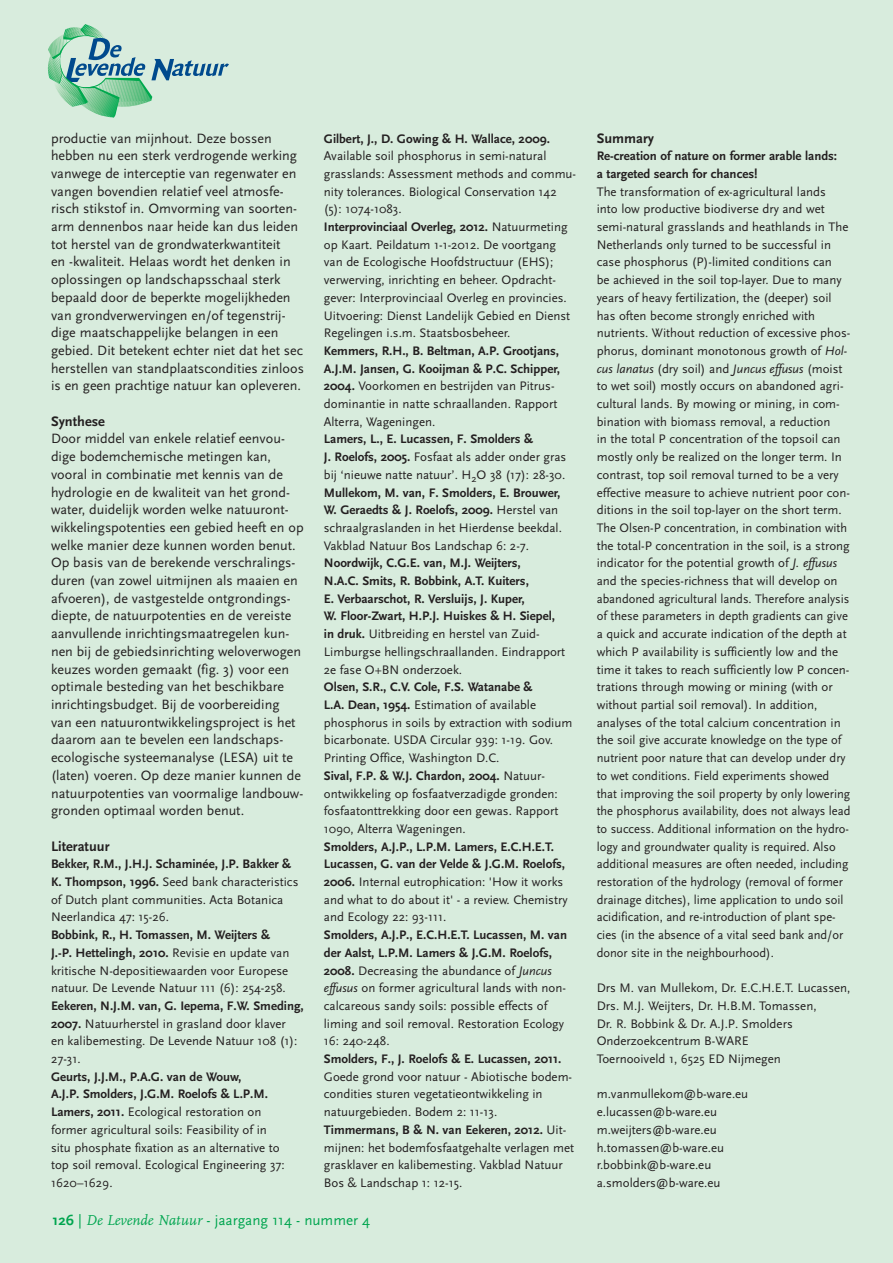
<style>
.page{position:relative;width:893px;height:1263px;background:#d8ecdd}
.page>*{position:absolute;margin:0;border:0;box-sizing:border-box;transform-origin:0 0}
.t1{font:15px "Scala Sans";color:#00a54f}
.t2{font:700 14.4px "Scala Sans";color:#231f20}
.t3{font:14.1px/17.7px "Scala Sans";color:#231f20}
.t4{font:12.9px/17.7px "Scala Sans";color:#231f20}
.t5{font:700 12.9px/17.7px "Scala Sans";color:#231f20}
.s1{font-weight:700}
.s2{font-weight:400}
.s3{font-style:italic}
.s4{font-family:"FF Scala";font-style:italic}
</style>
<div class="page">
<svg style="left:47px;top:24px;width:182px;height:93px"></svg>
<p class="t3" style="left:51px;top:129px;width:254px">productie van mijnhout. Deze bossen hebben nu een sterk verdrogende werking vanwege de interceptie van regenwater en vangen bovendien relatief veel atmosfe&shy;risch stikstof in. Omvorming van soorten&shy;arm dennenbos naar heide kan dus leiden tot herstel van de grondwaterkwantiteit<br>en -kwaliteit. Helaas wordt het denken in oplossingen op landschapsschaal sterk bepaald door de beperkte mogelijkheden van grondverwervingen en/of tegenstrij&shy;dige maatschappelijke belangen in een gebied. Dit betekent echter niet dat het sec herstellen van standplaatscondities zinloos is en geen prachtige natuur kan opleveren.</p>
<p class="t2" style="left:51px;top:412px;width:55px">Synthese</p>
<p class="t3" style="left:51px;top:430px;width:254px">Door middel van enkele relatief eenvou&shy;dige bodemchemische metingen kan, vooral in combinatie met kennis van de hydrologie en de kwaliteit van het grond&shy;water, duidelijk worden welke natuuront&shy;wikkelingspotenties een gebied heeft en op welke manier deze kunnen worden benut.<br>Op basis van de berekende verschralings&shy;duren (van zowel uitmijnen als maaien en afvoeren), de vastgestelde ontgrondings&shy;diepte, de natuurpotenties en de vereiste aanvullende inrichtingsmaatregelen kun&shy;nen bij de gebiedsinrichting weloverwogen keuzes worden gemaakt (fig. 3) voor een optimale besteding van het beschikbare inrichtingsbudget. Bij de voorbereiding van een natuurontwikkelingsproject is het daarom aan te bevelen een landschaps&shy;ecologische systeemanalyse (LESA) uit te (laten) voeren. Op deze manier kunnen de natuurpotenties van voormalige landbouw&shy;gronden optimaal worden benut.</p>
<p class="t2" style="left:51px;top:837px;width:60px">Literatuur</p>
<p class="t4" style="left:51px;top:855px;width:249px"><span class="s1">Bekker, R.M., J.H.J. Schaminée, J.P. Bakker &amp; K. Thompson, 1996.</span> Seed bank characteristics of Dutch plant communities. Acta Botanica Neerlandica 47: 15-26.</p>
<p class="t4" style="left:51px;top:926px;width:240px"><span class="s1">Bobbink, R., H. Tomassen, M. Weijters &amp; J.-P. Hettelingh, 2010.</span> Revisie en update van kritische N-depositiewaarden voor Europese natuur. De Levende Natuur 111 (6): 254-258.</p>
<p class="t4" style="left:51px;top:997px;width:254px"><span class="s1">Eekeren, N.J.M. van, G. Iepema, F.W. Smeding, 2007.</span> Natuurherstel in grasland door klaver<br>en kalibemesting. De Levende Natuur 108 (1):<br>27-31.</p>
<p class="t4" style="left:51px;top:1067px;width:235px"><span class="s1">Geurts, J.J.M., P.A.G. van de Wouw,<br>A.J.P. Smolders, J.G.M. Roelofs &amp; L.P.M.<br>Lamers, 2011.</span> Ecological restoration on former agricultural soils: Feasibility of in situ phosphate fixation as an alternative to top soil removal. Ecological Engineering 37:<br>1620–1629.</p>
<p class="t5" style="left:324px;top:129px;width:228px">Gilbert, J., D. Gowing &amp; H. Wallace, 2009.</p>
<p class="t4" style="left:324px;top:147px;width:254px">Available soil phosphorus in semi-natural grasslands: Assessment methods and commu&shy;nity tolerances. Biological Conservation 142 (5): 1074-1083.<br><span class="s1">Interprovinciaal Overleg, 2012.</span> Natuurmeting op Kaart. Peildatum 1-1-2012. De voortgang van de Ecologische Hoofdstructuur (EHS); verwerving, inrichting en beheer. Opdracht&shy;gever: Interprovinciaal Overleg en provincies.<br>Uitvoering: Dienst Landelijk Gebied en Dienst Regelingen i.s.m. Staatsbosbeheer.</p>
<p class="t4" style="left:324px;top:342px;width:238px"><span class="s1">Kemmers, R.H., B. Beltman, A.P. Grootjans, A.J.M. Jansen, G. Kooijman &amp; P.C. Schipper, 2004.</span> Voorkomen en bestrijden van Pitrus&shy;dominantie in natte schraallanden. Rapport Alterra, Wageningen.</p>
<p class="t4" style="left:324px;top:430px;width:244px"><span class="s1">Lamers, L., E. Lucassen, F. Smolders &amp;<br>J. Roelofs, 2005.</span> Fosfaat als adder onder gras bij ‘nieuwe natte natuur’. H<sub>2</sub>O 38 (17): 28-30.<br><span class="s1">Mullekom, M. van, F. Smolders, E. Brouwer, W. Geraedts &amp; J. Roelofs, 2009.</span> Herstel van schraalgraslanden in het Hierdense beekdal.<br>Vakblad Natuur Bos Landschap 6: 2-7.</p>
<p class="t5" style="left:324px;top:554px;width:243px">Noordwijk, C.G.E. van, M.J. Weijters,<br>N.A.C. Smits, R. Bobbink, A.T. Kuiters,<br>E. Verbaarschot, R. Versluijs, J. Kuper,<br>W. Floor-Zwart, H.P.J. Huiskes &amp; H. Siepel, in druk. <span class="s2">Uitbreiding en herstel van Zuid-Limburgse hellingschraallanden. Eindrapport 2e fase O+BN onderzoek.</span></p>
<p class="t4" style="left:324px;top:678px;width:250px"><span class="s1">Olsen, S.R., C.V. Cole, F.S. Watanabe &amp;<br>L.A. Dean, 1954.</span> Estimation of available phosphorus in soils by extraction with sodium bicarbonate. USDA Circular 939: 1-19. Gov.<br>Printing Office, Washington D.C.<br><span class="s1">Sival, F.P. &amp; W.J. Chardon, 2004.</span> Natuur&shy;ontwikkeling op fosfaatverzadigde gronden: fosfaatonttrekking door een gewas. Rapport 1090, Alterra Wageningen.</p>
<p class="t4" style="left:324px;top:837px;width:245px"><span class="s1">Smolders, A.J.P., L.P.M. Lamers, E.C.H.E.T.<br>Lucassen, G. van der Velde &amp; J.G.M. Roelofs, 2006.</span> Internal eutrophication: 'How it works and what to do about it' - a review. Chemistry and Ecology 22: 93-111.</p>
<p class="t4" style="left:324px;top:926px;width:245px"><span class="s1">Smolders, A.J.P., E.C.H.E.T. Lucassen, M. van der Aalst, L.P.M. Lamers &amp; J.G.M. Roelofs, 2008.</span> Decreasing the abundance of <span class="s3">Juncus effusus</span> on former agricultural lands with non&shy;calcareous sandy soils: possible effects of liming and soil removal. Restoration Ecology 16: 240-248.</p>
<p class="t5" style="left:324px;top:1050px;width:239px">Smolders, F., J. Roelofs &amp; E. Lucassen, 2011.</p>
<p class="t4" style="left:324px;top:1067px;width:252px">Goede grond voor natuur - Abiotische bodem&shy;condities sturen vegetatieontwikkeling in natuurgebieden. Bodem 2: 11-13.<br><span class="s1">Timmermans, B &amp; N. van Eekeren, 2012.</span> Uit&shy;mijnen: het bodemfosfaatgehalte verlagen met grasklaver en kalibemesting. Vakblad Natuur Bos &amp; Landschap 1: 12-15.</p>
<p class="t1" style="left:53px;top:1211px;width:319px"><span class="s1">126</span> | <span class="s4">De Levende Natuur</span> - jaargang 114 - nummer 4</p>
<p class="t2" style="left:597px;top:129px;width:59px">Summary</p>
<p class="t5" style="left:597px;top:147px;width:242px">Re-creation of nature on former arable lands: a targeted search for chances!</p>
<p class="t4" style="left:597px;top:182px;width:255px">The transformation of ex-agricultural lands<br>into low productive biodiverse dry and wet semi-natural grasslands and heathlands in The Netherlands only turned to be successful in case phosphorus (P)-limited conditions can<br>be achieved in the soil top-layer. Due to many years of heavy fertilization, the (deeper) soil has often become strongly enriched with nutrients. Without reduction of excessive phos&shy;phorus, dominant monotonous growth of <span class="s3">Hol&shy;cus lanatus</span> (dry soil) and <span class="s3">Juncus effusus</span> (moist to wet soil) mostly occurs on abandoned agri&shy;cultural lands. By mowing or mining, in com&shy;bination with biomass removal, a reduction<br>in the total P concentration of the topsoil can mostly only be realized on the longer term. In contrast, top soil removal turned to be a very effective measure to achieve nutrient poor con&shy;ditions in the soil top-layer on the short term.<br>The Olsen-P concentration, in combination with the total-P concentration in the soil, is a strong indicator for the potential growth of <span class="s3">J. effusus </span>and the species-richness that will develop on abandoned agricultural lands. Therefore analysis of these parameters in depth gradients can give a quick and accurate indication of the depth at which P availability is sufficiently low and the time it takes to reach sufficiently low P concen&shy;trations through mowing or mining (with or without partial soil removal). In addition, analyses of the total calcium concentration in the soil give accurate knowledge on the type of nutrient poor nature that can develop under dry to wet conditions. Field experiments showed that improving the soil property by only lowering the phosphorus availability, does not always lead to success. Additional information on the hydro&shy;logy and groundwater quality is required. Also additional measures are often needed, including restoration of the hydrology (removal of former drainage ditches), lime application to undo soil acidification, and re-introduction of plant spe&shy;cies (in the absence of a vital seed bank and/or donor site in the neighbourhood).</p>
<p class="t4" style="left:597px;top:979px;width:255px">Drs M. van Mullekom, Dr. E.C.H.E.T. Lucassen, Drs. M.J. Weijters, Dr. H.B.M. Tomassen,<br>Dr. R. Bobbink &amp; Dr. A.J.P. Smolders Onderzoekcentrum B-WARE<br>Toernooiveld 1, 6525 ED Nijmegen</p>
<p class="t4" style="left:597px;top:1085px;width:153px">m.vanmullekom@b-ware.eu e.lucassen@b-ware.eu m.weijters@b-ware.eu h.tomassen@b-ware.eu r.bobbink@b-ware.eu a.smolders@b-ware.eu</p>
</div>
